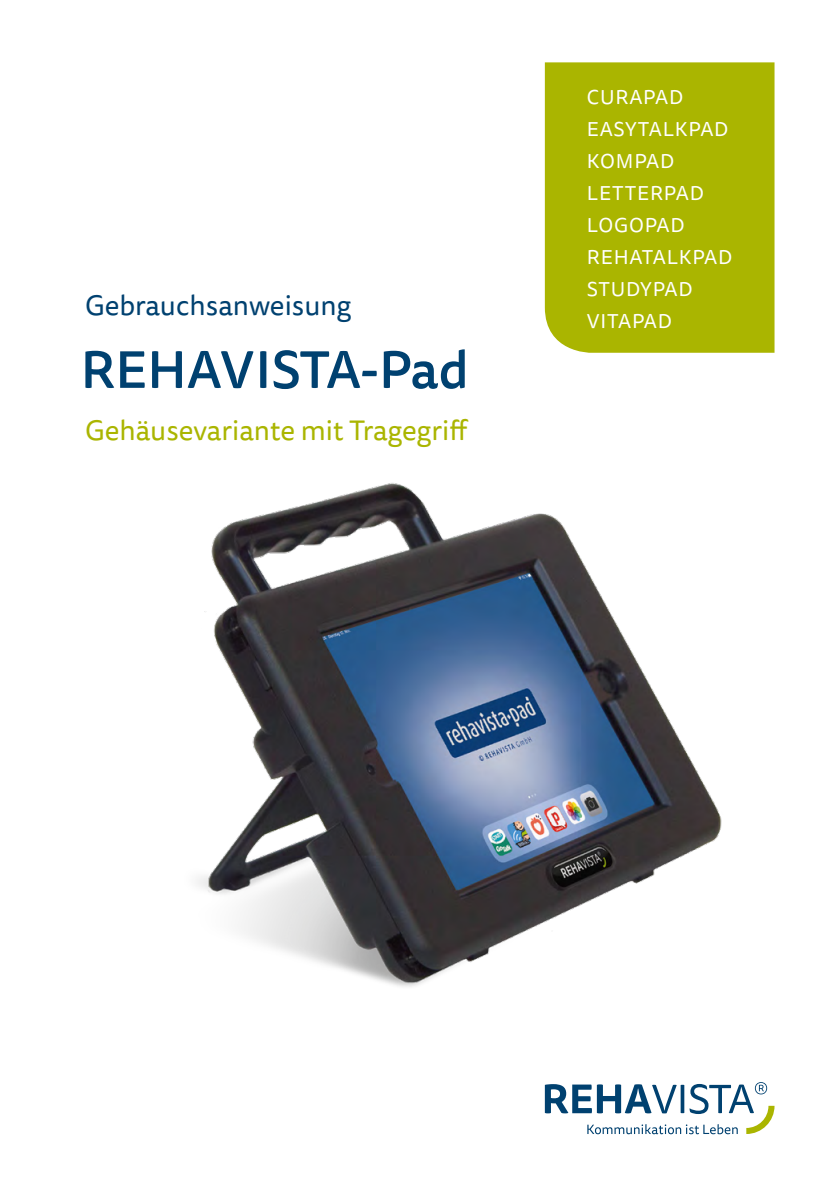
<style>
.page{position:relative;width:840px;height:1191px;background:#fff}
.page>*{position:absolute;margin:0;border:0;box-sizing:border-box;transform-origin:0 0}
.t1{font:500 52px "Tisa Sans Pro";color:#004170}
.t2{font:28px "Tisa Sans Pro";color:#aab500}
.t3{font:28px "Tisa Sans Pro";color:#004170}
.t4{font:20px/32px "Tisa Sans Pro";letter-spacing:.04em;color:#fff}
</style>
<div class="page">
<svg style="left:544px;top:1082px;width:230px;height:52px"></svg>
<img style="left:197px;top:483px;width:525px;height:504px">
<div style="left:544px;top:62px;width:230px;height:291px;background:#aab500"></div>
<h2 class="t3" style="left:85px;top:286px;width:267px">Gebrauchsanweisung</h2>
<h1 class="t1" style="left:81px;top:333px;width:389px">REHAVISTA-Pad</h1>
<h2 class="t2" style="left:85px;top:411px;width:384px">Gehäusevariante mit Tragegriff</h2>
<p class="t4" style="left:586px;top:82px;width:147px">CURAPAD<br>EASYTALKPAD<br>KOMPAD<br>LETTERPAD<br>LOGOPAD<br>REHATALKPAD<br>STUDYPAD<br>VITAPAD</p>
</div>
